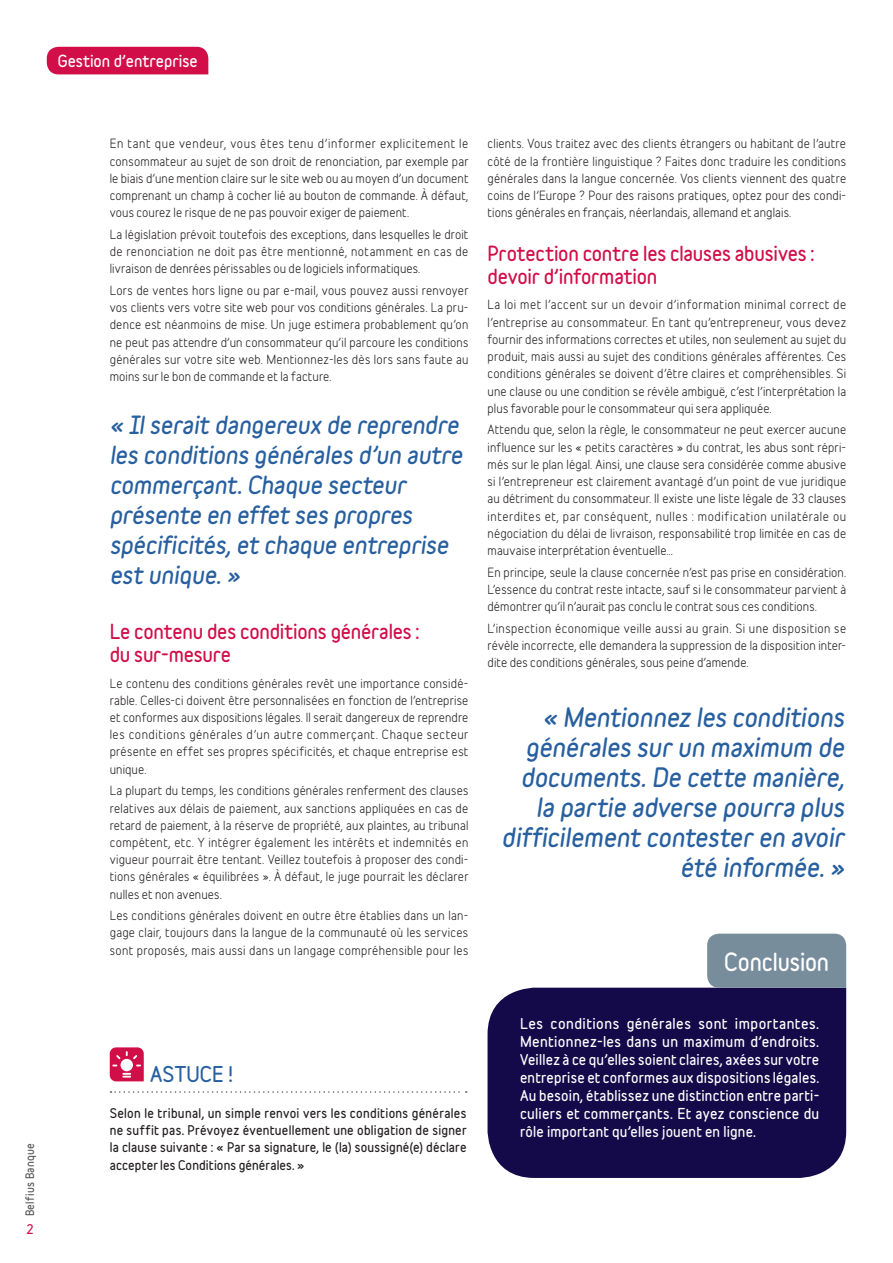
<style>
.page{position:relative;width:893px;height:1263px;background:#fff}
.page>*{position:absolute;margin:0;border:0;box-sizing:border-box;transform-origin:0 0}
.t1{font:italic 700 24px/30px "Belfius Normal";color:#275f9f;text-align:right}
.t2{font:italic 700 22.5px/30px "Belfius Normal";color:#275f9f}
.t3{font:700 22.5px "Belfius Normal";color:#fff}
.t4{font:700 19.5px "Belfius Alternative";color:#275f9f}
.t5{font:700 18.75px/22.5px "Belfius Normal";letter-spacing:-.01em;color:#d20e49}
.t6{font:700 15px "Belfius Normal";color:#fff}
.t7{font:700 13.5px/18px "Belfius Alternative";letter-spacing:.015em;color:#fff;text-align:justify}
.t8{font:12px/17.2px "Belfius Alternative";letter-spacing:.01em;color:#231f20;text-align:justify}
.t9{font:700 12px/17.2px "Belfius Alternative";letter-spacing:.015em;color:#231f20;text-align:justify}
.t10{font:700 12px "Belfius Normal";color:#d20e49}
.t11{font:700 10.5px "Belfius Normal";letter-spacing:.025em;color:#57585a}
</style>
<div class="page">
<div style="left:47px;top:47px;width:161px;height:27px;background:#d20e49"></div>
<svg style="left:110px;top:1091px;width:357px;height:2px"></svg>
<div style="left:488px;top:988px;width:358px;height:190px;background:#140a4a"></div>
<div style="left:707px;top:934px;width:139px;height:54px;background:#788d9c"></div>
<svg style="left:110px;top:1047px;width:34px;height:34px"></svg>
<p class="t6" style="left:58px;top:49px;width:141px">Gestion d’entreprise</p>
<p class="t11" style="left:22px;top:1216px;width:75px;rotate:-90deg">Belfius Banque</p>
<p class="t10" style="left:26px;top:1220px;width:9px">2</p>
<p class="t8" style="left:110px;top:134px;width:360px">En tant que vendeur, vous êtes tenu d’informer explicitement le consommateur au sujet de son droit de renonciation, par exemple par le biais d’une mention claire sur le site web ou au moyen d’un document comprenant un champ à cocher lié au bouton de commande. À défaut, vous courez le risque de ne pas pouvoir exiger de paiement.</p>
<p class="t8" style="left:110px;top:224px;width:360px">La législation prévoit toutefois des exceptions, dans lesquelles le droit de renonciation ne doit pas être mentionné, notamment en cas de livraison de denrées périssables ou de logiciels informatiques.</p>
<p class="t8" style="left:110px;top:280px;width:360px">Lors de ventes hors ligne ou par e-mail, vous pouvez aussi renvoyer vos clients vers votre site web pour vos conditions générales. La pru&shy;dence est néanmoins de mise. Un juge estimera probablement qu’on ne peut pas attendre d’un consommateur qu’il parcoure les conditions générales sur votre site web. Mentionnez-les dès lors sans faute au moins sur le bon de commande et la facture.</p>
<h2 class="t2" style="left:110px;top:409px;width:354px">« Il serait dangereux de reprendre les conditions générales d’un autre commerçant. Chaque secteur présente en effet ses propres spécificités, et chaque entreprise est unique. »</h2>
<h3 class="t5" style="left:110px;top:620px;width:311px">Le contenu des conditions générales : du sur-mesure</h3>
<p class="t8" style="left:110px;top:673px;width:360px">Le contenu des conditions générales revêt une importance considé&shy;rable. Celles-ci doivent être personnalisées en fonction de l’entreprise et conformes aux dispositions légales. Il serait dangereux de reprendre les conditions générales d’un autre commerçant. Chaque secteur présente en effet ses propres spécificités, et chaque entreprise est unique.</p>
<p class="t8" style="left:110px;top:781px;width:360px">La plupart du temps, les conditions générales renferment des clauses relatives aux délais de paiement, aux sanctions appliquées en cas de retard de paiement, à la réserve de propriété, aux plaintes, au tribunal compétent, etc. Y intégrer également les intérêts et indemnités en vigueur pourrait être tentant. Veillez toutefois à proposer des condi&shy;tions générales « équilibrées ». À défaut, le juge pourrait les déclarer nulles et non avenues.</p>
<p class="t8" style="left:110px;top:906px;width:360px">Les conditions générales doivent en outre être établies dans un lan&shy;gage clair, toujours dans la langue de la communauté où les services sont proposés, mais aussi dans un langage compréhensible pour les</p>
<h3 class="t4" style="left:150px;top:1059px;width:50px">Astuce</h3>
<h3 class="t4" style="left:228px;top:1059px;width:6px">!</h3>
<p class="t9" style="left:110px;top:1104px;width:358px">Selon le tribunal, un simple renvoi vers les conditions générales ne suffit pas. Prévoyez éventuellement une obligation de signer la clause suivante : « Par sa signature, le (la) soussigné(e) déclare accepter les Conditions générales. »</p>
<p class="t8" style="left:488px;top:134px;width:360px">clients. Vous traitez avec des clients étrangers ou habitant de l’autre côté de la frontière linguistique ? Faites donc traduire les conditions générales dans la langue concernée. Vos clients viennent des quatre coins de l’Europe ? Pour des raisons pratiques, optez pour des condi&shy;tions générales en français, néerlandais, allemand et anglais.</p>
<h3 class="t5" style="left:488px;top:242px;width:329px">Protection contre les clauses abusives : devoir d’information</h3>
<p class="t8" style="left:488px;top:295px;width:360px">La loi met l’accent sur un devoir d’information minimal correct de l’entreprise au consommateur. En tant qu’entrepreneur, vous devez fournir des informations correctes et utiles, non seulement au sujet du produit, mais aussi au sujet des conditions générales afférentes. Ces conditions générales se doivent d’être claires et compréhensibles. Si une clause ou une condition se révèle ambiguë, c’est l’interprétation la plus favorable pour le consommateur qui sera appliquée.</p>
<p class="t8" style="left:488px;top:420px;width:360px">Attendu que, selon la règle, le consommateur ne peut exercer aucune influence sur les « petits caractères » du contrat, les abus sont répri&shy;més sur le plan légal. Ainsi, une clause sera considérée comme abusive si l’entrepreneur est clairement avantagé d’un point de vue juridique au détriment du consommateur. Il existe une liste légale de 33 clauses interdites et, par conséquent, nulles : modification unilatérale ou négociation du délai de livraison, responsabilité trop limitée en cas de mauvaise interprétation éventuelle…</p>
<p class="t8" style="left:488px;top:562px;width:360px">En principe, seule la clause concernée n’est pas prise en considération.<br>L’essence du contrat reste intacte, sauf si le consommateur parvient à démontrer qu’il n’aurait pas conclu le contrat sous ces conditions.</p>
<p class="t8" style="left:488px;top:618px;width:360px">L’inspection économique veille aussi au grain. Si une disposition se révèle incorrecte, elle demandera la suppression de la disposition inter&shy;dite des conditions générales, sous peine d’amende.</p>
<h1 class="t1" style="left:502px;top:702px;width:344px">« Mentionnez les conditions générales sur un maximum de documents. De cette manière, la partie adverse pourra plus difficilement contester en avoir été informée. »</h1>
<h2 class="t3" style="left:724px;top:944px;width:106px">Conclusion</h2>
<p class="t7" style="left:520px;top:1014px;width:301px">Les conditions générales sont importantes.<br>Mentionnez-les dans un maximum d’endroits.<br>Veillez à ce qu’elles soient claires, axées sur votre entreprise et conformes aux dispositions légales.<br>Au besoin, établissez une distinction entre parti&shy;culiers et commerçants. Et ayez conscience du rôle important qu’elles jouent en ligne.</p>
</div>
